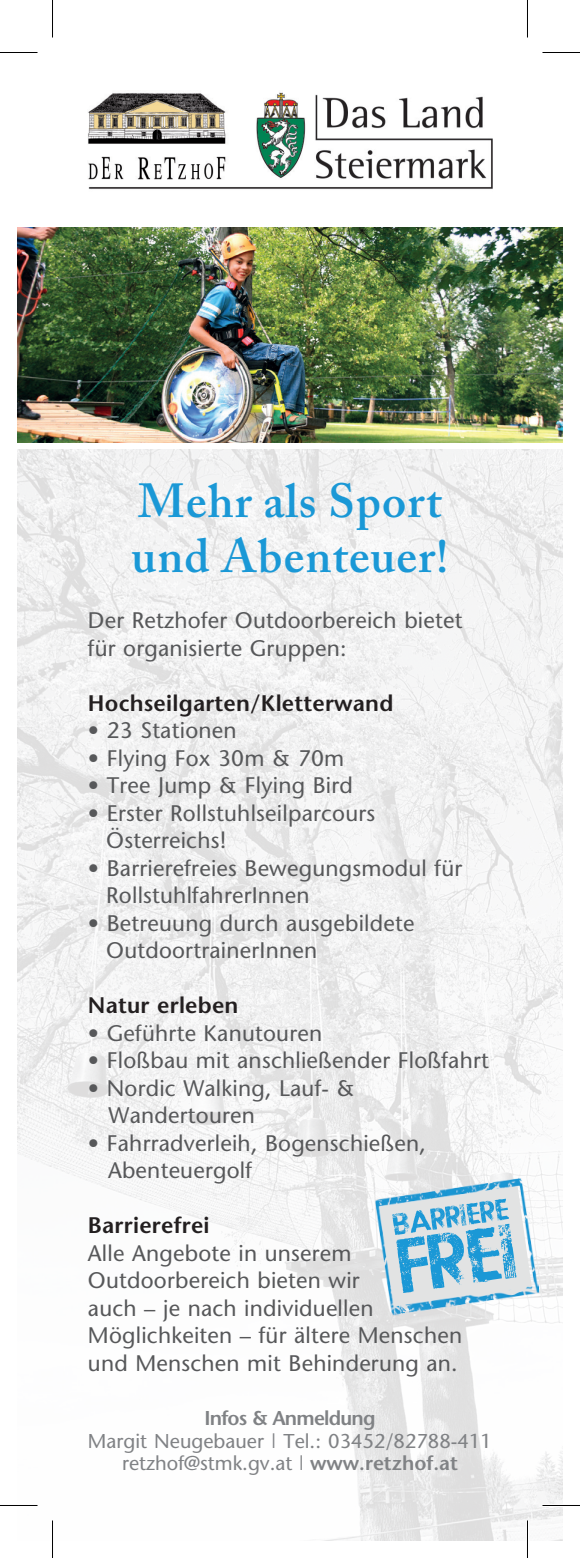
<style>
.page{position:relative;width:580px;height:1558px;background:#fff}
.page>*{position:absolute;margin:0;border:0;box-sizing:border-box;transform-origin:0 0}
.t1{font:600 47.5px/55px "Adobe Caslon Pro";letter-spacing:.02em;color:#1a98d6}
.t2{font:22.5px/27.5px "Stone Sans";letter-spacing:.01em;color:#57585a}
.t3{font:600 22.5px "Stone Sans";letter-spacing:.01em;color:#231f20}
.t4{font:20px/22.5px "Stone Sans";color:#808285;text-align:center}
.t5{font:600 20px "Stone Sans";letter-spacing:-.04em;color:#808285}
.s1{font-weight:600}
</style>
<div class="page">
<img style="left:17px;top:449px;width:546px;height:1092px">
<img style="left:17px;top:227px;width:546px;height:215px">
<img style="left:371px;top:1173px;width:172px;height:147px">
<svg style="left:376px;top:1180px;width:156px;height:131px;background:#a5cde0"></svg>
<img style="left:88px;top:92px;width:405px;height:97px">
<hr style="left:0;top:1504px;width:38px;height:3px;background:#fff">
<hr style="left:542px;top:1504px;width:38px;height:3px;background:#fff">
<hr style="left:51px;top:1520px;width:3px;height:38px;background:#fff">
<hr style="left:526px;top:1520px;width:3px;height:38px;background:#fff">
<hr style="left:0;top:52px;width:38px;height:1px;background:#000">
<hr style="left:542px;top:52px;width:38px;height:1px;background:#000">
<hr style="left:0;top:1505px;width:38px;height:1px;background:#000">
<hr style="left:542px;top:1505px;width:38px;height:1px;background:#000">
<hr style="left:52px;top:0;width:1px;height:37px;background:#000">
<hr style="left:52px;top:1520px;width:1px;height:38px;background:#000">
<hr style="left:527px;top:0;width:1px;height:37px;background:#000">
<hr style="left:527px;top:1520px;width:1px;height:38px;background:#000">
<h1 class="t1" style="left:132px;top:473px;width:318px">Mehr als Sport und Abenteuer!</h1>
<p class="t2" style="left:88px;top:606px;width:376px">Der Retzhofer Outdoorbereich bietet für organisierte Gruppen:</p>
<p class="t3" style="left:88px;top:689px;width:307px">Hochseilgarten/Kletterwand</p>
<p class="t2" style="left:88px;top:716px;width:150px">• 23 Stationen</p>
<p class="t2" style="left:88px;top:744px;width:258px">• Flying Fox 30m &amp; 70m</p>
<p class="t2" style="left:88px;top:771px;width:266px">• Tree Jump &amp; Flying Bird</p>
<p class="t2" style="left:106px;top:799px;width:271px;text-indent:-18px">• Erster Rollstuhlseilparcours<br>Österreichs!</p>
<p class="t2" style="left:106px;top:854px;width:357px;text-indent:-18px">• Barrierefreies Bewegungsmodul für<br>RollstuhlfahrerInnen</p>
<p class="t2" style="left:106px;top:909px;width:310px;text-indent:-18px">• Betreuung durch ausgebildete<br>OutdoortrainerInnen</p>
<p class="t3" style="left:88px;top:991px;width:152px">Natur erleben</p>
<p class="t2" style="left:88px;top:1019px;width:236px">• Geführte Kanutouren</p>
<p class="t2" style="left:88px;top:1046px;width:402px">• Floßbau mit anschließender Floßfahrt</p>
<p class="t2" style="left:109px;top:1074px;width:248px;text-indent:-21px">• Nordic Walking, Lauf- &amp;<br>Wandertouren</p>
<p class="t2" style="left:108px;top:1129px;width:319px;text-indent:-20px">• Fahrradverleih, Bogenschießen,<br>Abenteuergolf</p>
<p class="t3" style="left:88px;top:1211px;width:123px">Barrierefrei</p>
<p class="t2" style="left:88px;top:1239px;width:376px">Alle Angebote in unserem<br>Outdoorbereich bieten wir<br>auch – je nach individuellen<br>Möglichkeiten – für ältere Menschen und Menschen mit Behinderung an.</p>
<p class="t5" style="left:204px;top:1405px;width:173px">Infos &amp; Anmeldung</p>
<p class="t4" style="left:88px;top:1429px;width:405px">Margit Neugebauer | Tel.: 03452/82788-411 retzhof@stmk.gv.at | <span class="s1">www.retzhof.at</span></p>
</div>
